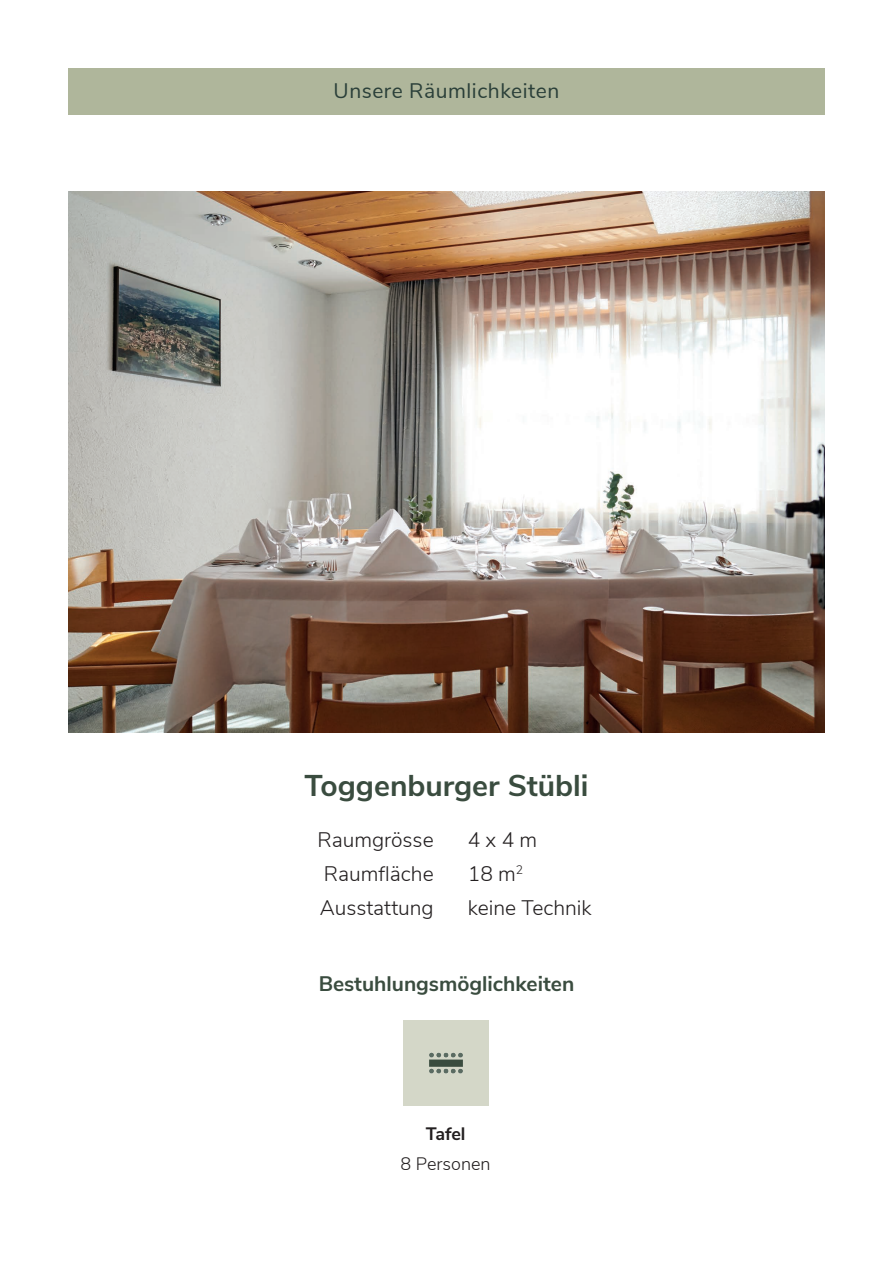
<style>
.page{position:relative;width:893px;height:1263px;background:#fff}
.page>*{position:absolute;margin:0;border:0;box-sizing:border-box;transform-origin:0 0}
.t1{font:700 30px "Nunito Sans";color:#3a4c3f}
.t2{font:300 21px "Nunito Sans";color:#231f20}
.t3{font:700 21px "Nunito Sans";color:#3a4c3f}
.t4{font:21px "Nunito Sans";letter-spacing:.025em;color:#2a3f39}
.t5{font:300 18px "Nunito Sans";color:#231f20}
.t6{font:700 18px "Nunito Sans";letter-spacing:-.005em;color:#231f20}
</style>
<div class="page">
<div style="left:68px;top:68px;width:757px;height:47px;background:#afb69b"></div>
<img style="left:68px;top:191px;width:757px;height:541px">
<img style="left:403px;top:1020px;width:85px;height:85px">
<p class="t4" style="left:334px;top:75px;width:227px">Unsere Räumlichkeiten</p>
<h1 class="t1" style="left:304px;top:764px;width:286px">Toggenburger Stübli</h1>
<p class="t2" style="left:317px;top:824px;width:118px">Raumgrösse</p>
<p class="t2" style="left:468px;top:824px;width:71px">4 x 4 m</p>
<p class="t2" style="left:324px;top:858px;width:111px">Raumfläche</p>
<p class="t2" style="left:468px;top:858px;width:57px">18 m<sup>2</sup></p>
<p class="t2" style="left:320px;top:892px;width:116px">Ausstattung</p>
<p class="t2" style="left:468px;top:892px;width:126px">keine Technik</p>
<p class="t3" style="left:319px;top:968px;width:257px">Bestuhlungsmöglichkeiten</p>
<p class="t6" style="left:426px;top:1120px;width:41px">Tafel</p>
<p class="t5" style="left:401px;top:1151px;width:92px">8 Personen</p>
</div>
